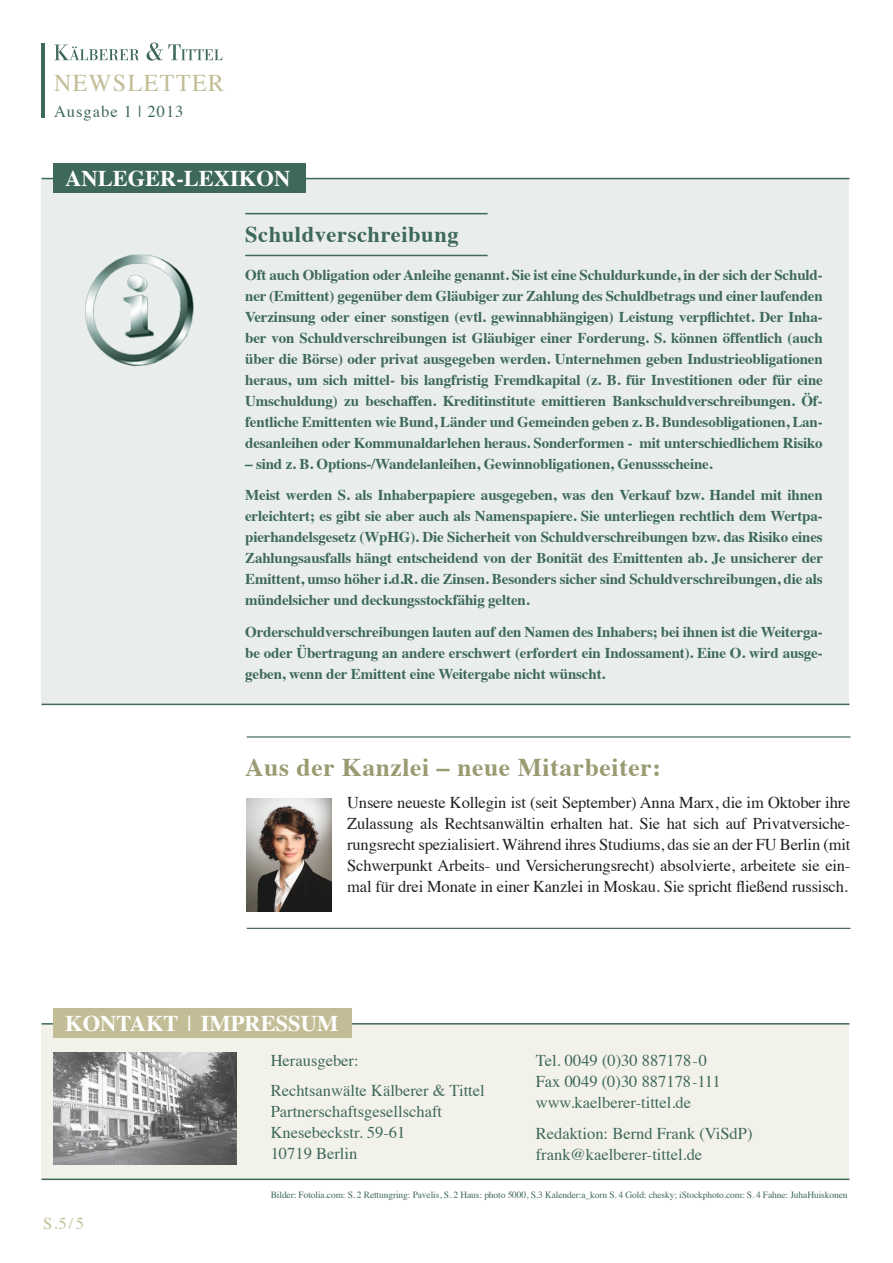
<style>
.page{position:relative;width:893px;height:1263px;background:#fff}
.page>*{position:absolute;margin:0;border:0;box-sizing:border-box;transform-origin:0 0}
.t1{font:700 25.5px "Times";letter-spacing:.025em;color:#9a9b72}
.t2{font:24px "Times";letter-spacing:.06em;color:#c2bd96}
.t3{font:700 22.5px "Times";color:#fff}
.t4{font:700 22.5px "Times";letter-spacing:.025em;color:#3e685b}
.t5{font:16.5px/21px "Times";letter-spacing:-.01em;color:#231f20;text-align:justify}
.t6{font:16.5px "Times";color:#3e685b}
.t7{font:16.5px "Times";letter-spacing:.06em;color:#3e685b}
.t8{font:16.5px "Times";color:#c2bd96}
.t9{font:700 15px/21px "Times";letter-spacing:-.01em;color:#3e685b;text-align:justify}
.t10{font:9.45px "Times";letter-spacing:-.01em;color:#3e685b}
.s1{font-weight:400}
</style>
<div class="page">
<svg style="left:54px;top:45px;width:85px;height:15px"></svg>
<svg style="left:147px;top:43px;width:75px;height:18px"></svg>
<hr style="left:41px;top:43px;width:4px;height:75px;background:#3e685b">
<div style="left:41px;top:1023px;width:808px;height:156px;background:#f3f2ea"></div>
<hr style="left:41px;top:1178px;width:808px;height:2px;background:#3e685b">
<hr style="left:41px;top:1023px;width:808px;height:1px;background:#3e685b">
<div style="left:53px;top:1008px;width:299px;height:30px;background:#c2bd96"></div>
<img style="left:53px;top:1053px;width:183px;height:111px">
<img style="left:247px;top:798px;width:85px;height:113px">
<div style="left:41px;top:179px;width:808px;height:526px;background:#e9eeec"></div>
<img style="left:85px;top:254px;width:109px;height:113px">
<hr style="left:41px;top:178px;width:808px;height:1px;background:#3e685b">
<div style="left:53px;top:163px;width:253px;height:30px;background:#3e685b"></div>
<hr style="left:245px;top:213px;width:243px;height:1px;background:#3e685b">
<hr style="left:245px;top:255px;width:243px;height:1px;background:#3e685b">
<hr style="left:41px;top:704px;width:808px;height:1px;background:#3e685b">
<hr style="left:247px;top:928px;width:603px;height:1px;background:#3e685b">
<hr style="left:247px;top:736px;width:603px;height:1px;background:#3e685b">
<p class="t2" style="left:54px;top:61px;width:172px">NEWSLETTER</p>
<p class="t7" style="left:54px;top:96px;width:131px">Ausgabe 1 | 2013</p>
<p class="t3" style="left:65px;top:157px;width:227px">ANLEGER-LEXIKON</p>
<p class="t4" style="left:245px;top:213px;width:215px">Schuldverschreibung</p>
<p class="t9" style="left:245px;top:263px;width:579px">Oft auch Obligation oder Anleihe genannt. Sie ist eine Schuldurkunde, in der sich der Schuld&shy;ner (Emittent) gegenüber dem Gläubiger zur Zahlung des Schuldbetrags und einer laufenden Verzinsung oder einer sonstigen (evtl. gewinnabhängigen) Leistung verpflichtet. Der Inha&shy;ber von Schuldverschreibungen ist Gläubiger einer Forderung. S. können öffentlich (auch über die Börse) oder privat ausgegeben werden. Unternehmen geben Industrieobligationen heraus, um sich mittel- bis langfristig Fremdkapital (z. B. für Investitionen oder für eine Umschuldung) zu beschaffen. Kreditinstitute emittieren Bankschuldverschreibungen. Öf&shy;fentliche Emittenten wie Bund, Länder und Gemeinden geben z. B. Bundesobligationen, Lan&shy;desanleihen oder Kommunaldarlehen heraus. Sonderformen - mit unterschiedlichem Risiko</p>
<p class="t9" style="left:245px;top:452px;width:469px">– sind z. B. Options-/Wandelanleihen, Gewinnobligationen, Genussscheine.</p>
<p class="t9" style="left:245px;top:483px;width:579px">Meist werden S. als Inhaberpapiere ausgegeben, was den Verkauf bzw. Handel mit ihnen erleichtert; es gibt sie aber auch als Namenspapiere. Sie unterliegen rechtlich dem Wertpa&shy;pierhandelsgesetz (WpHG). Die Sicherheit von Schuldverschreibungen bzw. das Risiko eines Zahlungsausfalls hängt entscheidend von der Bonität des Emittenten ab. Je unsicherer der Emittent, umso höher i.d.R. die Zinsen. Besonders sicher sind Schuldverschreibungen, die als mündelsicher und deckungsstockfähig gelten.</p>
<p class="t9" style="left:245px;top:620px;width:579px">Orderschuldverschreibungen lauten auf den Namen des Inhabers; bei ihnen ist die Weiterga&shy;be oder Übertragung an andere erschwert (erfordert ein Indossament). Eine O. wird ausge&shy;geben, wenn der Emittent eine Weitergabe nicht wünscht.</p>
<p class="t1" style="left:245px;top:743px;width:417px">Aus der Kanzlei – neue Mitarbeiter:</p>
<p class="t5" style="left:347px;top:790px;width:505px">Unsere neueste Kollegin ist (seit September) Anna Marx, die im Oktober ihre Zulassung als Rechtsanwältin erhalten hat. Sie hat sich auf Privatversiche&shy;rungsrecht spezialisiert. Während ihres Studiums, das sie an der FU Berlin (mit Schwerpunkt Arbeits- und Versicherungsrecht) absolvierte, arbeitete sie ein&shy;mal für drei Monate in einer Kanzlei in Moskau. Sie spricht fließend russisch.</p>
<p class="t3" style="left:65px;top:1002px;width:275px">KONTAKT <span class="s1">|</span> IMPRESSUM</p>
<p class="t8" style="left:43px;top:1207px;width:42px">S.5/5</p>
<p class="t6" style="left:536px;top:1045px;width:173px">Tel. 0049 (0)30 887178-0</p>
<p class="t6" style="left:536px;top:1066px;width:187px">Fax 0049 (0)30 887178-111</p>
<p class="t6" style="left:536px;top:1087px;width:157px">www.kaelberer-tittel.de</p>
<p class="t6" style="left:536px;top:1118px;width:218px">Redaktion: Bernd Frank (ViSdP)</p>
<p class="t6" style="left:536px;top:1139px;width:168px">frank@kaelberer-tittel.de</p>
<p class="t6" style="left:271px;top:1045px;width:89px">Herausgeber:</p>
<p class="t6" style="left:271px;top:1075px;width:216px">Rechtsanwälte Kälberer &amp; Tittel</p>
<p class="t6" style="left:271px;top:1096px;width:173px">Partnerschaftsgesellschaft</p>
<p class="t6" style="left:271px;top:1117px;width:136px">Knesebeckstr. 59-61</p>
<p class="t6" style="left:271px;top:1138px;width:88px">10719 Berlin</p>
<p class="t10" style="left:271px;top:1185px;width:578px">Bilder: Fotolia.com: S. 2 Rettungring: Pavelis, S. 2 Haus: photo 5000, S.3 Kalender:a_korn S. 4 Gold: chesky; iStockphoto.com: S. 4 Fahne: JuhaHuiskonen</p>
</div>
